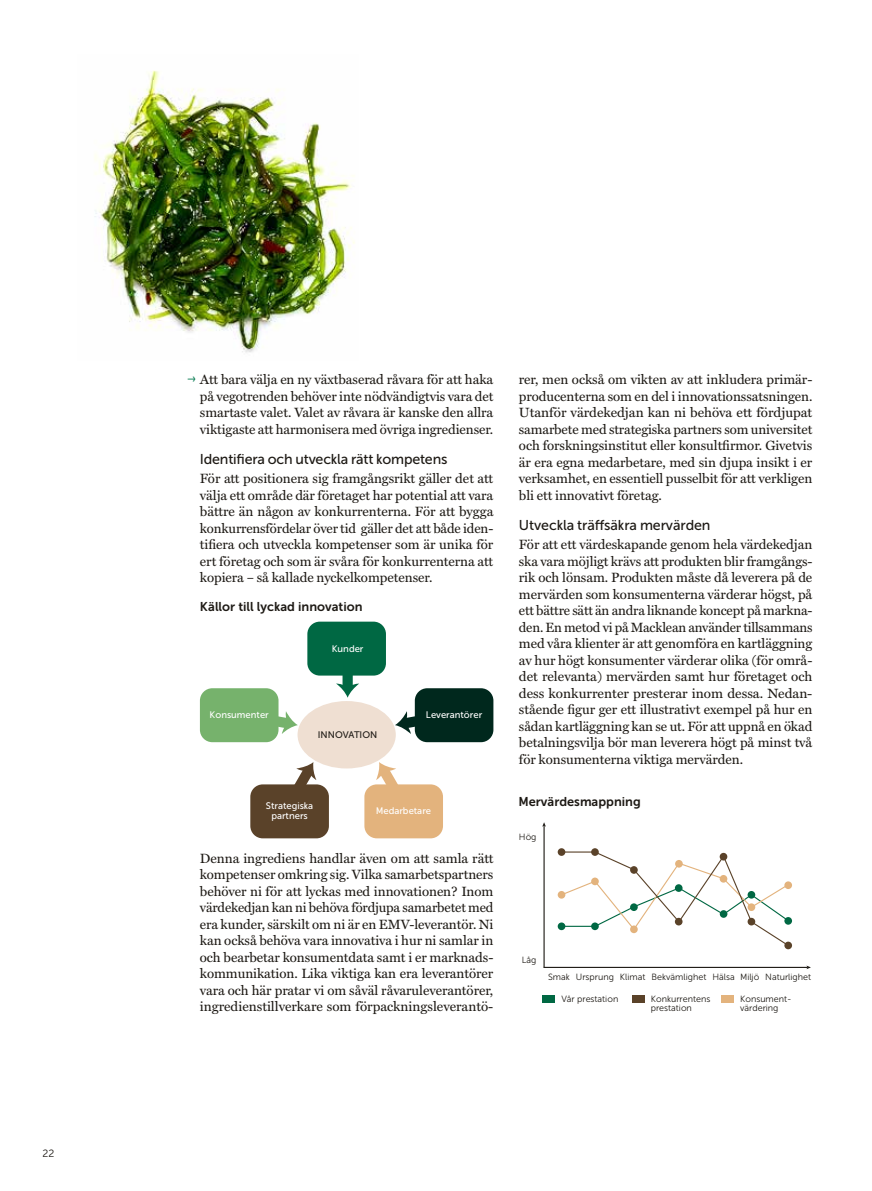
<style>
.page{position:relative;width:872px;height:1191px;background:#fff}
.page>*{position:absolute;margin:0;border:0;box-sizing:border-box;transform-origin:0 0}
.Mellis_9_5_11{font:500 14.25px "Museo Residence Sans";letter-spacing:-.015em;color:#1d1914}
.Bru{font:13.5px/16.5px "Miller Text";letter-spacing:-.005em;color:#1d1914;text-align:justify}
.Rubrik_Graf{font:600 12.75px "Museo Residence Sans";color:#1d1914}
.t1{font:10.5px "Museo Residence Sans";color:#1d1914}
.t2{font:500 9.45px/9.4px "Museo Residence Sans";color:#fff;text-align:center}
.t3{font:500 9.45px "Museo Residence Sans";color:#1d1914}
.t4{font:9px/9px "Museo Residence Sans";color:#1d1914}
.s1{font-family:"Adelle";font-weight:300;color:#00784d}
</style>
<div class="page">
<hr style="left:543px;top:825px;width:1px;height:142px;background:#1d1914">
<hr style="left:543px;top:966px;width:264px;height:2px;background:#1d1914">
<svg style="left:806px;top:965px;width:5px;height:4px"></svg>
<div style="left:542px;top:995px;width:13px;height:8px;background:#006843"></div>
<div style="left:631px;top:995px;width:13px;height:8px;background:#5a4229"></div>
<div style="left:721px;top:995px;width:13px;height:8px;background:#e3b37d"></div>
<svg style="left:560px;top:851px;width:229px;height:93px"></svg>
<div style="left:557px;top:848px;width:8px;height:8px;background:#5a4229;border-radius:50%"></div>
<div style="left:591px;top:848px;width:8px;height:8px;background:#5a4229;border-radius:50%"></div>
<div style="left:630px;top:866px;width:8px;height:7px;background:#5a4229;border-radius:50%"></div>
<div style="left:675px;top:917px;width:7px;height:8px;background:#5a4229;border-radius:50%"></div>
<div style="left:719px;top:853px;width:8px;height:7px;background:#5a4229;border-radius:50%"></div>
<div style="left:747px;top:917px;width:8px;height:8px;background:#5a4229;border-radius:50%"></div>
<div style="left:784px;top:941px;width:8px;height:8px;background:#5a4229;border-radius:50%"></div>
<div style="left:557px;top:891px;width:8px;height:7px;background:#e3b37d;border-radius:50%"></div>
<div style="left:591px;top:877px;width:8px;height:8px;background:#e3b37d;border-radius:50%"></div>
<div style="left:630px;top:925px;width:8px;height:8px;background:#e3b37d;border-radius:50%"></div>
<div style="left:675px;top:860px;width:8px;height:7px;background:#e3b37d;border-radius:50%"></div>
<div style="left:719px;top:875px;width:8px;height:7px;background:#e3b37d;border-radius:50%"></div>
<div style="left:747px;top:903px;width:8px;height:8px;background:#e3b37d;border-radius:50%"></div>
<div style="left:784px;top:881px;width:8px;height:8px;background:#e3b37d;border-radius:50%"></div>
<div style="left:557px;top:922px;width:8px;height:8px;background:#006843;border-radius:50%"></div>
<div style="left:591px;top:922px;width:8px;height:8px;background:#006843;border-radius:50%"></div>
<div style="left:630px;top:903px;width:8px;height:8px;background:#006843;border-radius:50%"></div>
<div style="left:675px;top:884px;width:7px;height:8px;background:#006843;border-radius:50%"></div>
<div style="left:719px;top:910px;width:8px;height:7px;background:#006843;border-radius:50%"></div>
<div style="left:747px;top:891px;width:8px;height:7px;background:#006843;border-radius:50%"></div>
<div style="left:784px;top:917px;width:8px;height:7px;background:#006843;border-radius:50%"></div>
<div style="left:307px;top:621px;width:79px;height:54px;background:#006843;border-radius:12px"></div>
<div style="left:364px;top:784px;width:79px;height:54px;background:#e3b37d;border-radius:12px"></div>
<div style="left:415px;top:688px;width:78px;height:54px;background:#00281d;border-radius:12px"></div>
<div style="left:250px;top:784px;width:79px;height:54px;background:#5a4229;border-radius:12px"></div>
<div style="left:200px;top:688px;width:78px;height:54px;background:#76b26c;border-radius:12px"></div>
<div style="left:297px;top:701px;width:99px;height:67px;background:#efdfd2;border-radius:50%"></div>
<div style="left:342px;top:662px;width:11px;height:26px;background:#006843"></div>
<svg style="left:336px;top:683px;width:23px;height:14px"></svg>
<svg style="left:281px;top:757px;width:42px;height:29px"></svg>
<svg style="left:370px;top:756px;width:41px;height:31px"></svg>
<svg style="left:392px;top:706px;width:24px;height:29px"></svg>
<svg style="left:277px;top:706px;width:24px;height:29px"></svg>
<img style="left:94px;top:70px;width:261px;height:283px">
<p class="t1" style="left:43px;top:1147px;width:13px">22</p>
<p class="Bru" style="left:200px;top:371px;width:295px;text-indent:-12px"><span class="s1">i</span> Att bara välja en ny växtbaserad råvara för att haka på vegotrenden behöver inte nödvändigtvis vara det smartaste valet. Valet av råvara är kanske den allra viktigaste att harmonisera med övriga ingredienser.</p>
<p class="Mellis_9_5_11" style="left:200px;top:451px;width:249px">Identifiera och utveckla rätt kompetens</p>
<p class="Bru" style="left:200px;top:470px;width:295px">För att positionera sig framgångsrikt gäller det att välja ett område där företaget har potential att vara bättre än någon av konkurrenterna. För att bygga konkurrensfördelar över tid gäller det att både iden&shy;tifiera och utveckla kompetenser som är unika för ert företag och som är svåra för konkurrenterna att kopiera – så kallade nyckelkompetenser.</p>
<p class="Rubrik_Graf" style="left:200px;top:599px;width:164px">Källor till lyckad innovation</p>
<p class="t2" style="left:332px;top:643px;width:33px">Kunder</p>
<p class="t2" style="left:210px;top:710px;width:61px">Konsumenter</p>
<p class="t2" style="left:426px;top:710px;width:58px">Leverantörer</p>
<p class="t3" style="left:318px;top:729px;width:61px">INNOVATION</p>
<p class="t2" style="left:266px;top:801px;width:49px">Strategiska partners</p>
<p class="t2" style="left:376px;top:806px;width:56px">Medarbetare</p>
<p class="Bru" style="left:200px;top:850px;width:295px">Denna ingrediens handlar även om att samla rätt kompetenser omkring sig. Vilka samarbetspartners behöver ni för att lyckas med innovationen? Inom värdekedjan kan ni behöva fördjupa samarbetet med era kunder, särskilt om ni är en EMV-leverantör. Ni kan också behöva vara innovativa i hur ni samlar in och bearbetar konsumentdata samt i er marknads&shy;kommunikation. Lika viktiga kan era leverantörer vara och här pratar vi om såväl råvaruleverantörer, ingredienstillverkare som förpackningsleverantö-</p>
<p class="Bru" style="left:519px;top:371px;width:295px">rer, men också om vikten av att inkludera primär&shy;producenterna som en del i innovationssatsningen.<br>Utanför värdekedjan kan ni behöva ett fördjupat samarbete med strategiska partners som universitet och forskningsinstitut eller konsultfirmor. Givetvis är era egna medarbetare, med sin djupa insikt i er verksamhet, en essentiell pusselbit för att verkligen bli ett innovativt företag.</p>
<p class="Mellis_9_5_11" style="left:519px;top:517px;width:193px">Utveckla träffsäkra mervärden</p>
<p class="Bru" style="left:519px;top:536px;width:295px">För att ett värdeskapande genom hela värdekedjan ska vara möjligt krävs att produkten blir framgångs&shy;rik och lönsam. Produkten måste då leverera på de mervärden som konsumenterna värderar högst, på ett bättre sätt än andra liknande koncept på markna&shy;den. En metod vi på Macklean använder tillsammans med våra klienter är att genomföra en kartläggning av hur högt konsumenter värderar olika (för områ&shy;det relevanta) mervärden samt hur företaget och dess konkurrenter presterar inom dessa. Nedan&shy;stående figur ger ett illustrativt exempel på hur en sådan kartläggning kan se ut. För att uppnå en ökad betalningsvilja bör man leverera högt på minst två för konsumenterna viktiga mervärden.</p>
<p class="Rubrik_Graf" style="left:519px;top:794px;width:123px">Mervärdesmappning</p>
<p class="t4" style="left:519px;top:832px;width:19px">Hög</p>
<p class="t4" style="left:522px;top:955px;width:16px">Låg</p>
<p class="t4" style="left:548px;top:972px;width:23px">Smak</p>
<p class="t4" style="left:561px;top:994px;width:58px">Vår prestation</p>
<p class="t4" style="left:651px;top:994px;width:61px">Konkurrentens prestation</p>
<p class="t4" style="left:740px;top:994px;width:53px">Konsument&shy;värdering</p>
<p class="t4" style="left:576px;top:972px;width:237px">Ursprung Klimat Bekvämlighet Hälsa Miljö Naturlighet</p>
</div>
